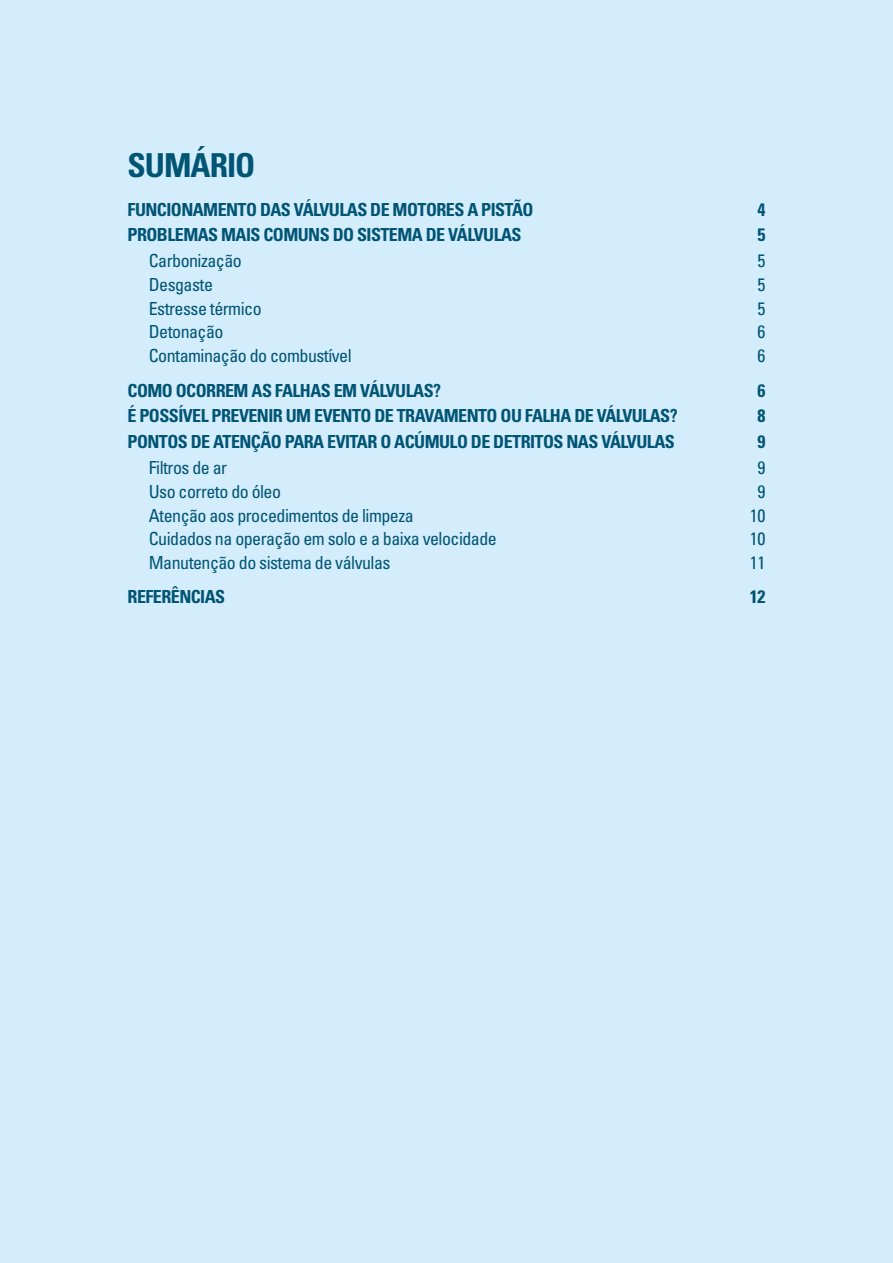
<style>
.page{position:relative;width:893px;height:1263px;background:#d4edfc}
.page>*{position:absolute;margin:0;border:0;box-sizing:border-box;transform-origin:0 0}
.t1{font:700 condensed 33px "Univers LT Std";letter-spacing:-.03em;color:#005474}
.t2{font:700 condensed 18px "Univers LT Std";letter-spacing:-.03em;color:#005474}
.t3{font:condensed 18px "Univers LT Std";letter-spacing:-.03em;color:#005474}
</style>
<div class="page">
<h1 class="t1" style="left:128px;top:145px;width:129px">SUMÁRIO</h1>
<p class="t2" style="left:128px;top:198px;width:407px">FUNCIONAMENTO DAS VÁLVULAS DE MOTORES A PISTÃO</p>
<p class="t2" style="left:757px;top:198px;width:9px">4</p>
<p class="t2" style="left:128px;top:224px;width:396px">PROBLEMAS MAIS COMUNS DO SISTEMA DE VÁLVULAS</p>
<p class="t2" style="left:757px;top:224px;width:9px">5</p>
<p class="t3" style="left:149px;top:249px;width:95px">Carbonização</p>
<p class="t3" style="left:757px;top:249px;width:9px">5</p>
<p class="t3" style="left:149px;top:273px;width:66px">Desgaste</p>
<p class="t3" style="left:757px;top:273px;width:9px">5</p>
<p class="t3" style="left:149px;top:297px;width:114px">Estresse térmico</p>
<p class="t3" style="left:757px;top:297px;width:9px">5</p>
<p class="t3" style="left:149px;top:321px;width:76px">Detonação</p>
<p class="t3" style="left:757px;top:321px;width:9px">6</p>
<p class="t3" style="left:149px;top:344px;width:204px">Contaminação do combustível</p>
<p class="t3" style="left:757px;top:344px;width:9px">6</p>
<p class="t2" style="left:128px;top:379px;width:315px">COMO OCORREM AS FALHAS EM VÁLVULAS?</p>
<p class="t2" style="left:757px;top:379px;width:9px">6</p>
<p class="t2" style="left:128px;top:405px;width:552px">É POSSÍVEL PREVENIR UM EVENTO DE TRAVAMENTO OU FALHA DE VÁLVULAS?</p>
<p class="t2" style="left:757px;top:405px;width:9px">8</p>
<p class="t2" style="left:128px;top:431px;width:549px">PONTOS DE ATENÇÃO PARA EVITAR O ACÚMULO DE DETRITOS NAS VÁLVULAS</p>
<p class="t2" style="left:757px;top:431px;width:9px">9</p>
<p class="t3" style="left:149px;top:456px;width:80px">Filtros de ar</p>
<p class="t3" style="left:757px;top:456px;width:9px">9</p>
<p class="t3" style="left:149px;top:480px;width:134px">Uso correto do óleo</p>
<p class="t3" style="left:757px;top:480px;width:9px">9</p>
<p class="t3" style="left:149px;top:504px;width:267px">Atenção aos procedimentos de limpeza</p>
<p class="t3" style="left:750px;top:504px;width:17px">10</p>
<p class="t3" style="left:149px;top:527px;width:349px">Cuidados na operação em solo e a baixa velocidade</p>
<p class="t3" style="left:750px;top:527px;width:17px">10</p>
<p class="t3" style="left:149px;top:551px;width:243px">Manutenção do sistema de válvulas</p>
<p class="t3" style="left:750px;top:551px;width:17px">11</p>
<p class="t2" style="left:128px;top:586px;width:99px">REFERÊNCIAS</p>
<p class="t2" style="left:750px;top:586px;width:17px">12</p>
</div>
